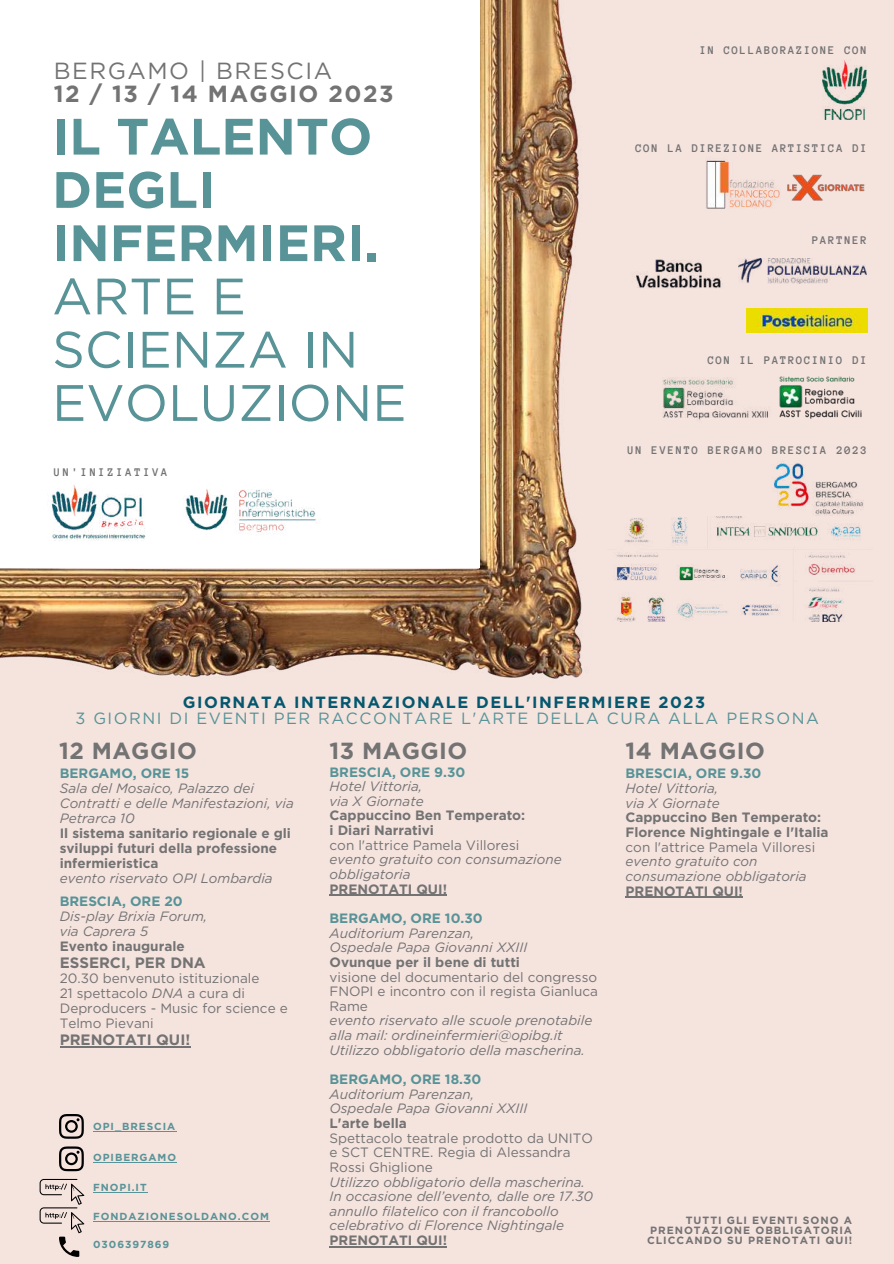
<style>
.page{position:relative;width:894px;height:1264px;background:#fff}
.page>*{position:absolute;margin:0;border:0;box-sizing:border-box;transform-origin:0 0}
.t1{font:700 51px/53.2px "Gotham";color:#579397}
.t2{font:51px/53.2px "Gotham";color:#579397}
.t3{font:700 23.25px "Gotham";letter-spacing:.02em;color:#737373}
.t4{font:700 23.25px "Gotham";letter-spacing:.065em;color:#737373}
.t5{font:23.25px "Gotham";letter-spacing:.065em;color:#737373}
.t6{font:16.2px "Gotham";letter-spacing:.095em;color:#579397}
.t7{font:700 16.2px "Gotham";letter-spacing:.095em;color:#04576e}
.t8{font:700 15px "Gotham";color:#737373}
.t9{font:italic 13.5px/14.7px "Gotham";color:#737373}
.t10{font:13.5px/14.7px "Gotham";color:#737373}
.t11{font:700 13.5px/14.7px "Gotham";color:#737373}
.t12{font:700 13.5px "Gotham";color:#579397}
.t13{font:700 12px "Anonymous Pro";letter-spacing:.125em;color:#737373}
.t14{font:700 12px "Anonymous Pro";letter-spacing:.2em;color:#737373}
.t15{font:700 10.5px/9.6px "Gotham";letter-spacing:.095em;color:#737373;text-align:justify}
.t16{font:700 10.2px "Gotham";letter-spacing:.095em;color:#579397}
.s1{font-style:italic}
</style>
<div class="page">
<div style="left:0;top:0;width:893px;height:1263px;background:#f5e3de"></div>
<img style="left:0;top:0;width:738px;height:898px">
<div style="left:0;top:0;width:479px;height:567px;background:#fff"></div>
<img style="left:185px;top:489px;width:131px;height:44px">
<img style="left:51px;top:485px;width:95px;height:56px">
<img style="left:822px;top:59px;width:44px;height:60px">
<img style="left:699px;top:157px;width:81px;height:65px">
<img style="left:787px;top:174px;width:77px;height:27px">
<img style="left:779px;top:376px;width:83px;height:43px">
<img style="left:662px;top:377px;width:108px;height:45px">
<img style="left:607px;top:517px;width:254px;height:104px">
<img style="left:767px;top:463px;width:97px;height:56px">
<img style="left:746px;top:309px;width:120px;height:23px">
<img style="left:602px;top:248px;width:136px;height:51px">
<img style="left:738px;top:258px;width:128px;height:25px">
<hr style="left:329px;top:894px;width:118px;height:1px;background:#737373">
<hr style="left:329px;top:1246px;width:118px;height:1px;background:#737373">
<hr style="left:60px;top:1046px;width:130px;height:1px;background:#737373">
<hr style="left:625px;top:896px;width:117px;height:1px;background:#737373">
<svg style="left:59px;top:1114px;width:25px;height:24px"></svg>
<svg style="left:59px;top:1146px;width:25px;height:25px"></svg>
<hr style="left:93px;top:1130px;width:83px;height:1px;background:#579397">
<hr style="left:93px;top:1161px;width:84px;height:1px;background:#579397">
<hr style="left:93px;top:1220px;width:177px;height:1px;background:#579397">
<hr style="left:93px;top:1192px;width:55px;height:1px;background:#579397">
<svg style="left:40px;top:1178px;width:44px;height:78px"></svg>
<h2 class="t5" style="left:54px;top:57px;width:280px">BERGAMO | BRESCIA</h2>
<h2 class="t4" style="left:54px;top:79px;width:341px">12 / 13 / 14 MAGGIO 2023</h2>
<h1 class="t1" style="left:52px;top:110px;width:328px">IL TALENTO<br>DEGLI<br>INFERMIERI.</h1>
<h1 class="t2" style="left:52px;top:269px;width:356px">ARTE E<br>SCIENZA IN<br>EVOLUZIONE</h1>
<p class="t14" style="left:54px;top:466px;width:115px">UN'INIZIATIVA</p>
<p class="t13" style="left:699px;top:44px;width:169px">IN COLLABORAZIONE CON</p>
<p class="t13" style="left:635px;top:142px;width:233px">CON LA DIREZIONE ARTISTICA DI</p>
<p class="t13" style="left:812px;top:234px;width:56px">PARTNER</p>
<p class="t13" style="left:707px;top:354px;width:160px">CON IL PATROCINIO DI</p>
<p class="t13" style="left:627px;top:444px;width:241px">UN EVENTO BERGAMO BRESCIA 2023</p>
<p class="t7" style="left:183px;top:692px;width:524px">GIORNATA INTERNAZIONALE DELL'INFERMIERE 2023</p>
<p class="t6" style="left:75px;top:708px;width:744px">3 GIORNI DI EVENTI PER RACCONTARE L'ARTE DELLA CURA ALLA PERSONA</p>
<h2 class="t3" style="left:59px;top:736px;width:139px">12 MAGGIO</h2>
<p class="t12" style="left:60px;top:765px;width:131px">BERGAMO, ORE 15</p>
<p class="t9" style="left:60px;top:780px;width:235px">Sala del Mosaico, Palazzo dei<br>Contratti e delle Manifestazioni, via<br>Petrarca 10</p>
<p class="t11" style="left:60px;top:825px;width:233px">Il sistema sanitario regionale e gli sviluppi futuri della professione infermieristica</p>
<p class="t9" style="left:60px;top:870px;width:214px">evento riservato OPI Lombardia</p>
<p class="t12" style="left:60px;top:893px;width:124px">BRESCIA, ORE 20</p>
<p class="t9" style="left:60px;top:908px;width:149px">Dis-play Brixia Forum, via Caprera 5</p>
<p class="t11" style="left:60px;top:939px;width:126px">Evento inaugurale</p>
<p class="t8" style="left:60px;top:953px;width:147px">ESSERCI, PER DNA</p>
<p class="t10" style="left:60px;top:970px;width:229px">20.30 benvenuto istituzionale<br>21 spettacolo <span class="s1">DNA</span> a cura di<br>Deproducers - Music for science e<br>Telmo Pievani</p>
<p class="t8" style="left:60px;top:1030px;width:132px">PRENOTATI QUI!</p>
<h2 class="t3" style="left:329px;top:736px;width:139px">13 MAGGIO</h2>
<h2 class="t3" style="left:625px;top:736px;width:141px">14 MAGGIO</h2>
<p class="t12" style="left:625px;top:765px;width:137px">BRESCIA, ORE 9.30</p>
<p class="t9" style="left:625px;top:780px;width:96px">Hotel Vittoria, via X Giornate</p>
<p class="t11" style="left:625px;top:810px;width:204px">Cappuccino Ben Temperato:<br>Florence Nightingale e l'Italia</p>
<p class="t10" style="left:625px;top:839px;width:191px">con l'attrice Pamela Villoresi</p>
<p class="t9" style="left:625px;top:854px;width:183px">evento gratuito con consumazione obbligatoria</p>
<p class="t11" style="left:625px;top:883px;width:119px">PRENOTATI QUI!</p>
<p class="t12" style="left:329px;top:763px;width:137px">BRESCIA, ORE 9.30</p>
<p class="t9" style="left:329px;top:779px;width:96px">Hotel Vittoria, via X Giornate</p>
<p class="t11" style="left:329px;top:808px;width:197px">Cappuccino Ben Temperato: i Diari Narrativi</p>
<p class="t10" style="left:329px;top:837px;width:191px">con l'attrice Pamela Villoresi</p>
<p class="t9" style="left:329px;top:852px;width:233px">evento gratuito con consumazione obbligatoria</p>
<p class="t11" style="left:329px;top:881px;width:119px">PRENOTATI QUI!</p>
<p class="t12" style="left:329px;top:910px;width:155px">BERGAMO, ORE 10.30</p>
<p class="t9" style="left:329px;top:925px;width:199px">Auditorium Parenzan,<br>Ospedale Papa Giovanni XXIII</p>
<p class="t11" style="left:329px;top:954px;width:192px">Ovunque per il bene di tutti</p>
<p class="t10" style="left:329px;top:969px;width:270px;text-align:justify">visione del documentario del congresso FNOPI e incontro con il regista Gianluca Rame</p>
<p class="t9" style="left:329px;top:1013px;width:264px">evento riservato alle scuole prenotabile alla mail: ordineinfermieri@opibg.it<br>Utilizzo obbligatorio della mascherina.</p>
<p class="t12" style="left:329px;top:1071px;width:153px">BERGAMO, ORE 18.30</p>
<p class="t9" style="left:329px;top:1086px;width:199px">Auditorium Parenzan,<br>Ospedale Papa Giovanni XXIII</p>
<p class="t11" style="left:329px;top:1115px;width:79px">L'arte bella</p>
<p class="t10" style="left:329px;top:1130px;width:265px">Spettacolo teatrale prodotto da UNITO e SCT CENTRE. Regia di Alessandra<br>Rossi Ghiglione</p>
<p class="t9" style="left:329px;top:1174px;width:265px">Utilizzo obbligatorio della mascherina.<br>In occasione dell’evento, dalle ore 17.30 annullo filatelico con il francobollo celebrativo di Florence Nightingale</p>
<p class="t11" style="left:329px;top:1232px;width:119px">PRENOTATI QUI!</p>
<p class="t16" style="left:93px;top:1120px;width:83px">OPI_BRESCIA</p>
<p class="t16" style="left:93px;top:1150px;width:84px">OPIBERGAMO</p>
<p class="t16" style="left:93px;top:1181px;width:55px">FNOPI.IT</p>
<p class="t16" style="left:93px;top:1210px;width:177px">FONDAZIONESOLDANO.COM</p>
<p class="t15" style="left:647px;top:1215px;width:207px;text-indent:39px">TUTTI GLI EVENTI SONO A PRENOTAZIONE OBBLIGATORIA CLICCANDO SU PRENOTATI QUI!</p>
<p class="t16" style="left:93px;top:1238px;width:78px">0306397869</p>
</div>
